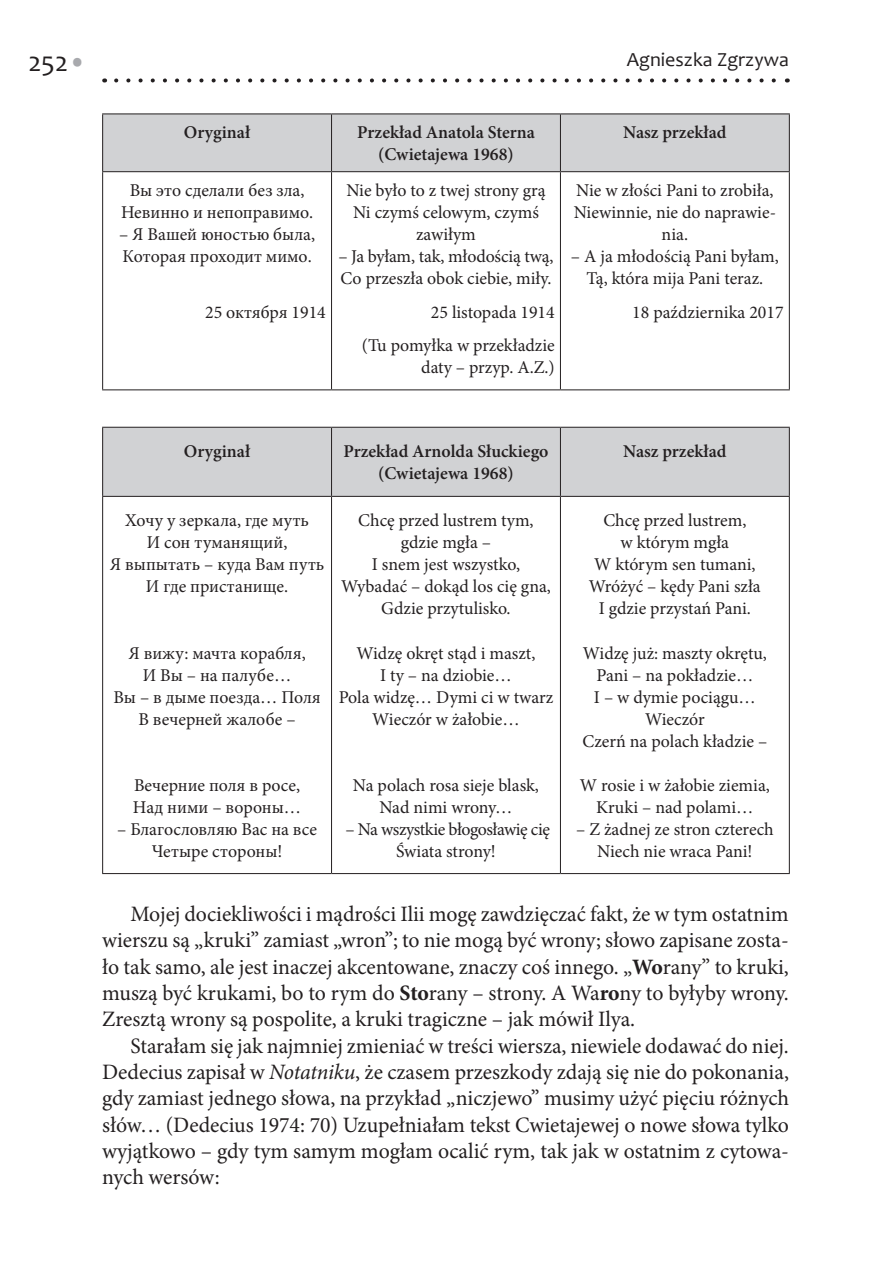
<style>
.page{position:relative;width:891px;height:1276px;background:#fff}
.page>*{position:absolute;margin:0;border:0;box-sizing:border-box;transform-origin:0 0}
.t1{font:28px "Candara";color:#231f20}
.tekst{font:22px/26.4px "Minion Pro";color:#231f20;text-align:justify}
.t2{font:20px "Candara";color:#231f20}
.tabela_tekst{font:18px/22px "Minion Pro";color:#231f20;text-align:center}
.tabela_naglowek{font:600 18px/22px "Minion Pro";color:#231f20;text-align:center}
.tabela_tekst-2{font:18px "Minion Pro";letter-spacing:-.025em;color:#231f20}
.s1{color:#a8a9ad}
.s2{font-weight:700}
.s3{font-style:italic}
</style>
<div class="page">
<svg style="left:116px;top:78px;width:660px;height:4px"></svg>
<div style="left:103px;top:114px;width:685px;height:57px;background:#d1d2d4"></div>
<hr style="left:331px;top:114px;width:1px;height:57px;background:#231f20">
<hr style="left:559px;top:114px;width:1px;height:57px;background:#231f20">
<hr style="left:331px;top:172px;width:1px;height:217px;background:#231f20">
<hr style="left:559px;top:172px;width:1px;height:217px;background:#231f20">
<hr style="left:102px;top:172px;width:1px;height:217px;background:#231f20">
<hr style="left:788px;top:172px;width:1px;height:217px;background:#231f20">
<hr style="left:102px;top:389px;width:229px;height:1px;background:#231f20">
<hr style="left:331px;top:389px;width:229px;height:1px;background:#231f20">
<hr style="left:560px;top:389px;width:229px;height:1px;background:#231f20">
<hr style="left:102px;top:113px;width:229px;height:1px;background:#231f20">
<hr style="left:102px;top:114px;width:1px;height:57px;background:#231f20">
<hr style="left:331px;top:113px;width:229px;height:1px;background:#231f20">
<hr style="left:560px;top:113px;width:229px;height:1px;background:#231f20">
<hr style="left:788px;top:114px;width:1px;height:57px;background:#231f20">
<hr style="left:102px;top:171px;width:229px;height:1px;background:#231f20">
<hr style="left:331px;top:171px;width:229px;height:1px;background:#231f20">
<hr style="left:560px;top:171px;width:229px;height:1px;background:#231f20">
<div style="left:103px;top:428px;width:685px;height:68px;background:#d1d2d4"></div>
<hr style="left:331px;top:428px;width:1px;height:68px;background:#231f20">
<hr style="left:559px;top:428px;width:1px;height:68px;background:#231f20">
<hr style="left:331px;top:497px;width:1px;height:376px;background:#231f20">
<hr style="left:559px;top:497px;width:1px;height:376px;background:#231f20">
<hr style="left:102px;top:497px;width:1px;height:376px;background:#231f20">
<hr style="left:788px;top:497px;width:1px;height:376px;background:#231f20">
<hr style="left:102px;top:873px;width:229px;height:1px;background:#231f20">
<hr style="left:331px;top:873px;width:229px;height:1px;background:#231f20">
<hr style="left:560px;top:873px;width:229px;height:1px;background:#231f20">
<hr style="left:102px;top:427px;width:229px;height:1px;background:#231f20">
<hr style="left:102px;top:428px;width:1px;height:68px;background:#231f20">
<hr style="left:331px;top:427px;width:229px;height:1px;background:#231f20">
<hr style="left:560px;top:427px;width:229px;height:1px;background:#231f20">
<hr style="left:788px;top:428px;width:1px;height:68px;background:#231f20">
<hr style="left:102px;top:496px;width:229px;height:1px;background:#231f20">
<hr style="left:331px;top:496px;width:229px;height:1px;background:#231f20">
<hr style="left:560px;top:496px;width:229px;height:1px;background:#231f20">
<h1 class="t1" style="left:28px;top:45px;width:60px">252<span class="s1">•</span></h1>
<p class="t2" style="left:626px;top:46px;width:163px">Agnieszka Zgrzywa</p>
<p class="tabela_naglowek" style="left:184px;top:121px;width:68px">Oryginał</p>
<p class="tabela_naglowek" style="left:357px;top:121px;width:179px">Przekład Anatola Sterna</p>
<p class="tabela_naglowek" style="left:378px;top:143px;width:137px">(Cwietajewa 1968)</p>
<p class="tabela_tekst" style="left:130px;top:179px;width:176px">Вы это сделали без зла,</p>
<p class="tabela_tekst" style="left:121px;top:201px;width:193px">Невинно и непоправимо.</p>
<p class="tabela_tekst" style="left:119px;top:223px;width:197px">– Я Вашей юностью была,</p>
<p class="tabela_tekst" style="left:122px;top:245px;width:191px">Которая проходит мимо.</p>
<p class="tabela_tekst" style="left:205px;top:301px;width:122px">25 октября 1914</p>
<p class="tabela_tekst" style="left:346px;top:179px;width:201px">Nie było to z twej strony grą</p>
<p class="tabela_tekst" style="left:353px;top:201px;width:187px">Ni czymś celowym, czymś zawiłym</p>
<p class="tabela_tekst" style="left:338px;top:245px;width:217px">– Ja byłam, tak, młodością twą,</p>
<p class="tabela_tekst" style="left:340px;top:267px;width:212px">Co przeszła obok ciebie, miły.</p>
<p class="tabela_tekst" style="left:431px;top:301px;width:125px">25 listopada 1914</p>
<p class="tabela_tekst" style="left:361px;top:334px;width:194px;text-align:right">(Tu pomyłka w przekładzie daty – przyp. A.Z.)</p>
<p class="tabela_naglowek" style="left:623px;top:121px;width:105px">Nasz przekład</p>
<p class="tabela_tekst" style="left:576px;top:179px;width:199px">Nie w złości Pani to zrobiła,</p>
<p class="tabela_tekst" style="left:573px;top:201px;width:204px">Niewinnie, nie do naprawie&shy;nia.</p>
<p class="tabela_tekst" style="left:570px;top:245px;width:209px">– A ja młodością Pani byłam,</p>
<p class="tabela_tekst" style="left:586px;top:267px;width:178px">Tą, która mija Pani teraz.</p>
<p class="tabela_tekst" style="left:632px;top:301px;width:153px">18 października 2017</p>
<p class="tabela_naglowek" style="left:184px;top:440px;width:68px">Oryginał</p>
<p class="tabela_naglowek" style="left:343px;top:440px;width:206px">Przekład Arnolda Słuckiego (Cwietajewa 1968)</p>
<p class="tabela_naglowek" style="left:623px;top:440px;width:105px">Nasz przekład</p>
<p class="tabela_tekst" style="left:125px;top:510px;width:185px">Хочу у зеркала, где муть</p>
<p class="tabela_tekst" style="left:147px;top:532px;width:142px">И сон туманящий,</p>
<p class="tabela_tekst" style="left:110px;top:554px;width:216px">Я выпытать – куда Вам путь</p>
<p class="tabela_tekst" style="left:146px;top:576px;width:144px">И где пристанище.</p>
<p class="tabela_tekst" style="left:358px;top:510px;width:177px">Chcę przed lustrem tym,</p>
<p class="tabela_tekst" style="left:400px;top:532px;width:92px">gdzie mgła –</p>
<p class="tabela_tekst" style="left:371px;top:554px;width:150px">I snem jest wszystko,</p>
<p class="tabela_tekst" style="left:341px;top:576px;width:211px">Wybadać – dokąd los cię gna,</p>
<p class="tabela_tekst" style="left:381px;top:598px;width:131px">Gdzie przytulisko.</p>
<p class="tabela_tekst" style="left:356px;top:642px;width:180px">Widzę okręt stąd i maszt,</p>
<p class="tabela_tekst" style="left:380px;top:664px;width:133px">I ty – na dziobie…</p>
<p class="tabela_tekst" style="left:338px;top:686px;width:216px">Pola widzę… Dymi ci w twarz</p>
<p class="tabela_tekst" style="left:372px;top:708px;width:149px">Wieczór w żałobie…</p>
<p class="tabela_tekst" style="left:603px;top:510px;width:144px">Chcę przed lustrem,</p>
<p class="tabela_tekst" style="left:620px;top:532px;width:110px">w którym mgła</p>
<p class="tabela_tekst" style="left:594px;top:554px;width:163px">W którym sen tumani,</p>
<p class="tabela_tekst" style="left:588px;top:576px;width:173px">Wróżyć – kędy Pani szła</p>
<p class="tabela_tekst" style="left:598px;top:598px;width:153px">I gdzie przystań Pani.</p>
<p class="tabela_tekst" style="left:582px;top:642px;width:185px">Widzę już: maszty okrętu,</p>
<p class="tabela_tekst" style="left:596px;top:664px;width:158px">Pani – na pokładzie…</p>
<p class="tabela_tekst" style="left:593px;top:686px;width:163px">I – w dymie pociągu…<br>Wieczór</p>
<p class="tabela_tekst" style="left:582px;top:730px;width:186px">Czerń na polach kładzie –</p>
<p class="tabela_tekst" style="left:579px;top:774px;width:191px">W rosie i w żałobie ziemia,</p>
<p class="tabela_tekst" style="left:596px;top:796px;width:159px">Kruki – nad polami…</p>
<p class="tabela_tekst" style="left:576px;top:818px;width:199px">– Z żadnej ze stron czterech<br>Niech nie wraca Pani!</p>
<p class="tabela_tekst" style="left:128px;top:642px;width:179px">Я вижу: мачта корабля,</p>
<p class="tabela_tekst" style="left:143px;top:664px;width:150px">И Вы – на палубе…</p>
<p class="tabela_tekst" style="left:113px;top:686px;width:209px">Вы – в дыме поезда… Поля</p>
<p class="tabela_tekst" style="left:138px;top:708px;width:159px">В вечерней жалобе –</p>
<p class="tabela_tekst" style="left:353px;top:774px;width:187px">Na polach rosa sieje blask,</p>
<p class="tabela_tekst" style="left:379px;top:796px;width:134px">Nad nimi wrony…</p>
<p class="tabela_tekst-2" style="left:345px;top:816px;width:206px">– Na wszystkie błogosławię cię</p>
<p class="tabela_tekst" style="left:396px;top:840px;width:101px">Świata strony!</p>
<p class="tabela_tekst" style="left:134px;top:774px;width:168px">Вечерние поля в росе,</p>
<p class="tabela_tekst" style="left:133px;top:796px;width:170px">Над ними – вороны…</p>
<p class="tabela_tekst" style="left:117px;top:818px;width:201px">– Благословляю Вас на все</p>
<p class="tabela_tekst" style="left:152px;top:840px;width:132px">Четыре стороны!</p>
<p class="tekst" style="left:102px;top:900px;width:688px;text-indent:28px">Mojej dociekliwości i mądrości Ilii mogę zawdzięczać fakt, że w tym ostatnim wierszu są „kruki” zamiast „wron”; to nie mogą być wrony; słowo zapisane zosta&shy;ło tak samo, ale jest inaczej akcentowane, znaczy coś innego. „<span class="s2">Wo</span>rany” to kruki, muszą być krukami, bo to rym do <span class="s2">Sto</span>rany – strony. A Wa<span class="s2">ro</span>ny to byłyby wrony.<br>Zresztą wrony są pospolite, a kruki tragiczne – jak mówił Ilya.</p>
<p class="tekst" style="left:102px;top:1032px;width:688px;text-indent:28px">Starałam się jak najmniej zmieniać w treści wiersza, niewiele dodawać do niej.<br>Dedecius zapisał w <span class="s3">Notatniku</span>, że czasem przeszkody zdają się nie do pokonania, gdy zamiast jednego słowa, na przykład „niczjewo” musimy użyć pięciu różnych słów… (Dedecius 1974: 70) Uzupełniałam tekst Cwietajewej o nowe słowa tylko wyjątkowo – gdy tym samym mogłam ocalić rym, tak jak w ostatnim z cytowa&shy;nych wersów:</p>
</div>
